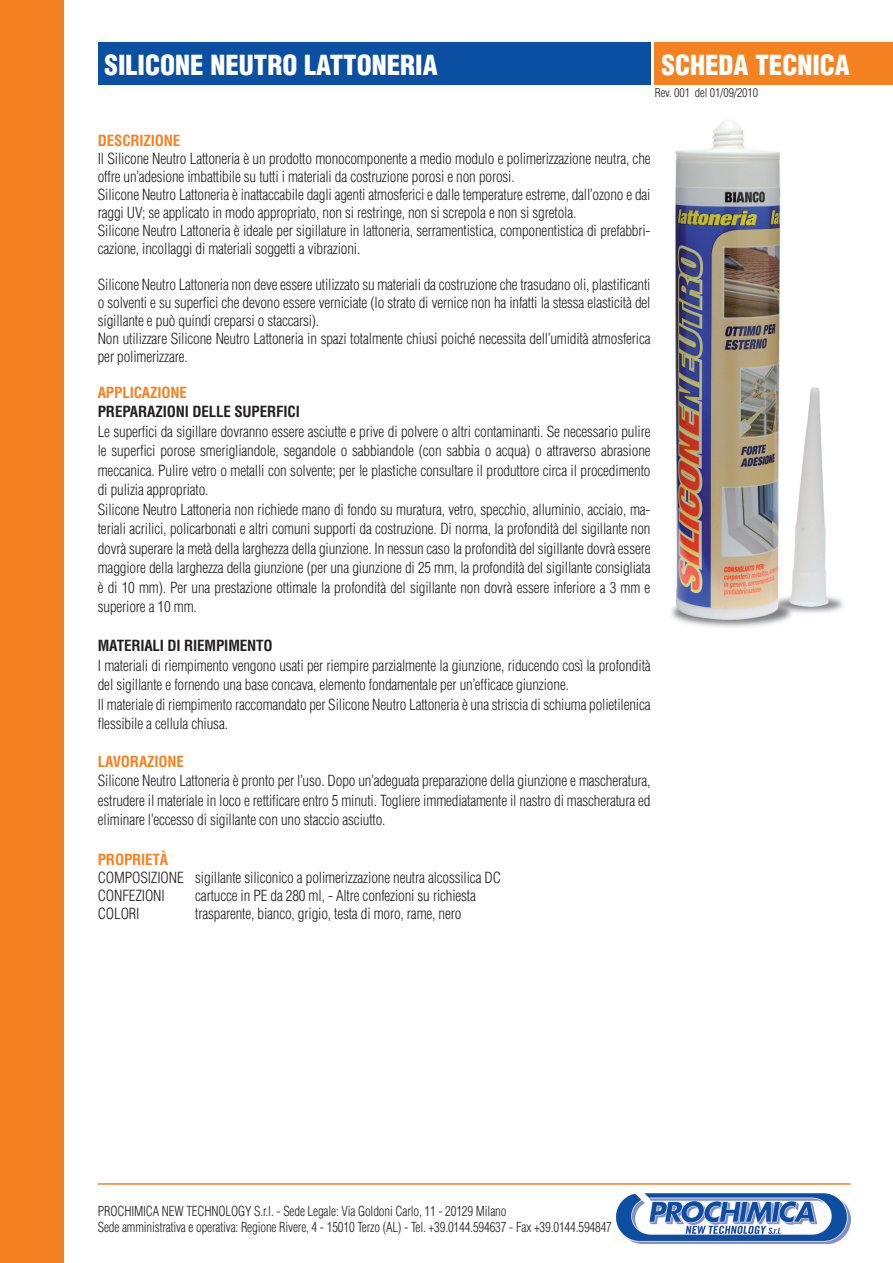
<style>
.page{position:relative;width:893px;height:1263px;background:#fff}
.page>*{position:absolute;margin:0;border:0;box-sizing:border-box;transform-origin:0 0}
.t1{font:900 condensed 27px "Helvetica";color:#fff}
.t2{font:300 condensed 15px/19.5px "Helvetica";letter-spacing:-.01em;color:#231f20}
.t3{font:700 condensed 15px "Helvetica";letter-spacing:-.01em;color:#231f20}
.t4{font:700 condensed 15px "Helvetica";letter-spacing:-.01em;color:#f58220}
.t5{font:300 condensed 13.5px/16.2px "Helvetica";letter-spacing:-.01em;color:#231f20;scale:.95 1}
.t6{font:300 condensed 12px "Helvetica";letter-spacing:-.01em;color:#231f20}
</style>
<div class="page">
<img style="left:615px;top:1193px;width:235px;height:51px">
<div style="left:0;top:0;width:64px;height:1263px;background:#f58220"></div>
<img style="left:671px;top:120px;width:172px;height:507px">
<div style="left:98px;top:43px;width:553px;height:42px;background:#0a4fa2"></div>
<div style="left:655px;top:43px;width:238px;height:42px;background:#f58220"></div>
<hr style="left:98px;top:1183px;width:752px;height:2px;background:#f58220">
<h1 class="t1" style="left:105px;top:48px;width:335px">SILICONE NEUTRO LATTONERIA</h1>
<h1 class="t1" style="left:662px;top:48px;width:190px">SCHEDA TECNICA</h1>
<p class="t6" style="left:655px;top:85px;width:105px">Rev. 001 del 01/09/2010</p>
<p class="t4" style="left:98px;top:131px;width:84px">DESCRIZIONE</p>
<p class="t2" style="left:98px;top:149px;width:554px;line-height:18px">Il Silicone Neutro Lattoneria è un prodotto monocomponente a medio modulo e polimerizzazione neutra, che offre un’adesione imbattibile su tutti i materiali da costruzione porosi e non porosi.<br>Silicone Neutro Lattoneria è inattaccabile dagli agenti atmosferici e dalle temperature estreme, dall’ozono e dai raggi UV; se applicato in modo appropriato, non si restringe, non si screpola e non si sgretola.<br>Silicone Neutro Lattoneria è ideale per sigillature in lattoneria, serramentistica, componentistica di prefabbri&shy;cazione, incollaggi di materiali soggetti a vibrazioni.</p>
<p class="t2" style="left:98px;top:275px;width:554px;line-height:18px">Silicone Neutro Lattoneria non deve essere utilizzato su materiali da costruzione che trasudano oli, plastificanti o solventi e su superfici che devono essere verniciate (lo strato di vernice non ha infatti la stessa elasticità del sigillante e può quindi creparsi o staccarsi).<br>Non utilizzare Silicone Neutro Lattoneria in spazi totalmente chiusi poiché necessita dell’umidità atmosferica per polimerizzare.</p>
<p class="t4" style="left:98px;top:383px;width:91px">APPLICAZIONE</p>
<p class="t3" style="left:98px;top:402px;width:204px">PREPARAZIONI DELLE SUPERFICI</p>
<p class="t2" style="left:98px;top:421px;width:554px">Le superfici da sigillare dovranno essere asciutte e prive di polvere o altri contaminanti. Se necessario pulire le superfici porose smerigliandole, segandole o sabbiandole (con sabbia o acqua) o attraverso abrasione meccanica. Pulire vetro o metalli con solvente; per le plastiche consultare il produttore circa il procedimento di pulizia appropriato.<br>Silicone Neutro Lattoneria non richiede mano di fondo su muratura, vetro, specchio, alluminio, acciaio, ma&shy;teriali acrilici, policarbonati e altri comuni supporti da costruzione. Di norma, la profondità del sigillante non dovrà superare la metà della larghezza della giunzione. In nessun caso la profondità del sigillante dovrà essere maggiore della larghezza della giunzione (per una giunzione di 25 mm, la profondità del sigillante consigliata è di 10 mm). Per una prestazione ottimale la profondità del sigillante non dovrà essere inferiore a 3 mm e superiore a 10 mm.</p>
<p class="t3" style="left:98px;top:636px;width:176px">MATERIALI DI RIEMPIMENTO</p>
<p class="t2" style="left:98px;top:655px;width:554px">I materiali di riempimento vengono usati per riempire parzialmente la giunzione, riducendo così la profondità del sigillante e fornendo una base concava, elemento fondamentale per un’efficace giunzione.<br>Il materiale di riempimento raccomandato per Silicone Neutro Lattoneria è una striscia di schiuma polietilenica flessibile a cellula chiusa.</p>
<p class="t4" style="left:98px;top:752px;width:88px">LAVORAZIONE</p>
<p class="t2" style="left:98px;top:771px;width:554px;text-align:justify">Silicone Neutro Lattoneria è pronto per l’uso. Dopo un’adeguata preparazione della giunzione e mascheratura, estrudere il materiale in loco e rettificare entro 5 minuti. Togliere immediatamente il nastro di mascheratura ed eliminare l’eccesso di sigillante con uno staccio asciutto.</p>
<p class="t4" style="left:98px;top:850px;width:72px">PROPRIETÀ</p>
<p class="t2" style="left:98px;top:868px;width:405px;line-height:18px">COMPOSIZIONE sigillante siliconico a polimerizzazione neutra alcossilica DC<br>CONFEZIONI</p>
<p class="t2" style="left:195px;top:886px;width:282px">cartucce in PE da 280 ml, - Altre confezioni su richiesta</p>
<p class="t2" style="left:98px;top:904px;width:43px">COLORI</p>
<p class="t2" style="left:195px;top:904px;width:268px">trasparente, bianco, grigio, testa di moro, rame, nero</p>
<p class="t5" style="left:98px;top:1203px;width:543px">PROCHIMICA NEW TECHNOLOGY S.r.l. - Sede Legale: Via Goldoni Carlo, 11 - 20129 Milano<br>Sede amministrativa e operativa: Regione Rivere, 4 - 15010 Terzo (AL) - Tel. +39.0144.594637 - Fax +39.0144.594847</p>
</div>
